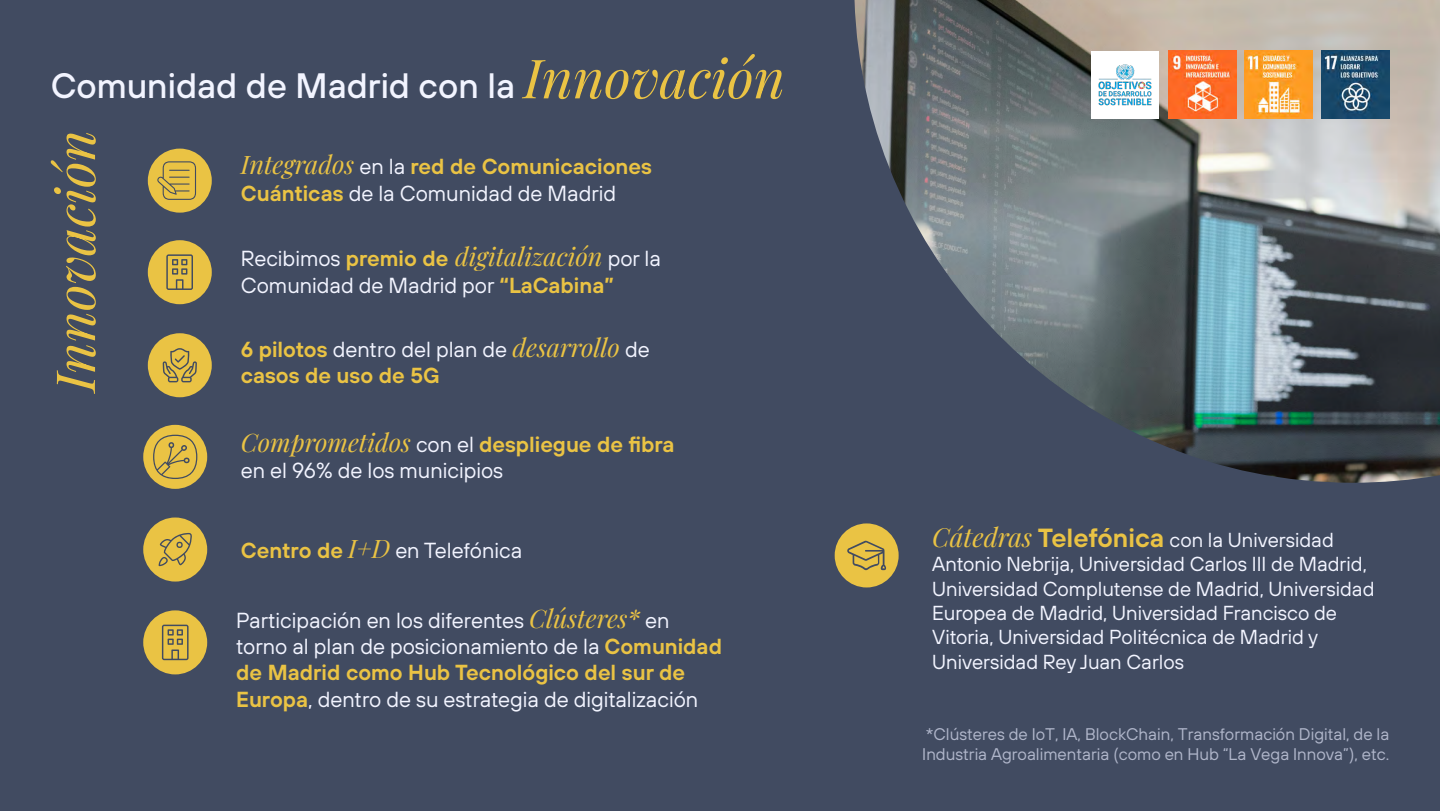
<style>
.page{position:relative;width:1440px;height:811px;background:#fff}
.page>*{position:absolute;margin:0;border:0;box-sizing:border-box;transform-origin:0 0}
.t1{font:italic 54px "Playfair Display";color:#eac344}
.t2{font:500 35.25px "Tele Sans";color:#f2f4ff}
.t3{font:21.75px/26.1px "Tele Sans";color:#f2f4ff}
.t4{font:600 21.75px/26.9px "Tele Sans";color:#eac344}
.t5{font:20.25px/24.3px "Tele Sans";color:#f2f4ff}
.t6{font:16.88px/20.2px "Tele Sans";color:#b0b6ca}
.s1{font-family:"Playfair Display";font-weight:400;font-style:italic;font-size:54px;color:#eac344}
.s2{font-family:"Playfair Display";font-style:italic;font-size:25.42px;color:#eac344}
.s3{font-weight:600;color:#eac344}
.s4{font-family:"Playfair Display";font-weight:400;font-style:italic;font-size:25.42px}
.s5{font-weight:400;color:#f2f4ff}
.s6{font-family:"Playfair Display";font-style:italic;font-size:26.25px;color:#eac344}
.s7{font-weight:600;font-size:26.17px;color:#eac344}
</style>
<div class="page">
<div style="left:0;top:0;width:1440px;height:810px;background:#414b61"></div>
<img style="left:855px;top:0;width:585px;height:482px">
<img style="left:1169px;top:51px;width:67px;height:67px">
<div style="left:1092px;top:51px;width:67px;height:67px;background:#fff"></div>
<img style="left:1098px;top:64px;width:54px;height:42px">
<img style="left:1245px;top:51px;width:67px;height:67px">
<img style="left:1322px;top:51px;width:67px;height:67px">
<div style="left:143px;top:424px;width:64px;height:64px;background:#eac344;border-radius:50%"></div>
<svg style="left:153px;top:434px;width:44px;height:45px"></svg>
<div style="left:148px;top:148px;width:64px;height:64px;background:#eac344;border-radius:50%"></div>
<svg style="left:157px;top:161px;width:39px;height:39px"></svg>
<div style="left:148px;top:240px;width:64px;height:64px;background:#eac344;border-radius:50%"></div>
<svg style="left:166px;top:254px;width:27px;height:36px"></svg>
<div style="left:148px;top:333px;width:64px;height:64px;background:#eac344;border-radius:50%"></div>
<svg style="left:163px;top:348px;width:34px;height:34px"></svg>
<div style="left:143px;top:517px;width:64px;height:64px;background:#eac344;border-radius:50%"></div>
<svg style="left:159px;top:532px;width:33px;height:34px"></svg>
<div style="left:835px;top:523px;width:64px;height:64px;background:#eac344;border-radius:50%"></div>
<svg style="left:847px;top:540px;width:39px;height:30px"></svg>
<div style="left:143px;top:610px;width:64px;height:64px;background:#eac344;border-radius:50%"></div>
<svg style="left:162px;top:624px;width:27px;height:35px"></svg>
<h2 class="t2" style="left:51px;top:63px;width:736px">Comunidad de Madrid con la <span class="s1">Innovación</span></h2>
<h1 class="t1" style="left:33px;top:392px;width:263px;rotate:-90deg">Innovación</h1>
<p class="t3" style="left:241px;top:431px;width:435px"><span class="s2">Comprometidos</span> con el <span class="s3">despliegue de fibra </span>en el 96% de los municipios</p>
<p class="t4" style="left:241px;top:152px;width:412px"><span class="s4">Integrados</span> <span class="s5">en la</span> red de Comunicaciones<br>Cuánticas <span class="s5">de la Comunidad de Madrid</span></p>
<p class="t3" style="left:241px;top:244px;width:422px;line-height:27px">Recibimos <span class="s3">premio de</span> <span class="s2">digitalización</span> por la<br>Comunidad de Madrid por <span class="s3">“LaCabina”</span></p>
<p class="t4" style="left:241px;top:336px;width:411px;line-height:26.1px">6 pilotos <span class="s5">dentro del plan de</span> <span class="s4">desarrollo</span> <span class="s5">de </span>casos de uso de 5G</p>
<p class="t3" style="left:241px;top:536px;width:283px"><span class="s3">Centro de</span> <span class="s2">I+D</span> en Telefónica</p>
<p class="t3" style="left:236px;top:606px;width:487px">Participación en los diferentes <span class="s2">Clústeres*</span> en torno al plan de posicionamiento de la <span class="s3">Comunidad de Madrid como Hub Tecnológico del sur de Europa</span>, dentro de su estrategia de digitalización</p>
<p class="t5" style="left:932px;top:527px;width:444px"><span class="s6">Cátedras</span> <span class="s7">Telefónica</span> con la Universidad Antonio Nebrija, Universidad Carlos III de Madrid, Universidad Complutense de Madrid, Universidad Europea de Madrid, Universidad Francisco de Vitoria, Universidad Politécnica de Madrid y Universidad Rey Juan Carlos</p>
<p class="t6" style="left:922px;top:722px;width:469px">*Clústeres de IoT, IA, BlockChain, Transformación Digital, de la<br>Industria Agroalimentaria (como en Hub “La Vega Innova”), etc.</p>
</div>
